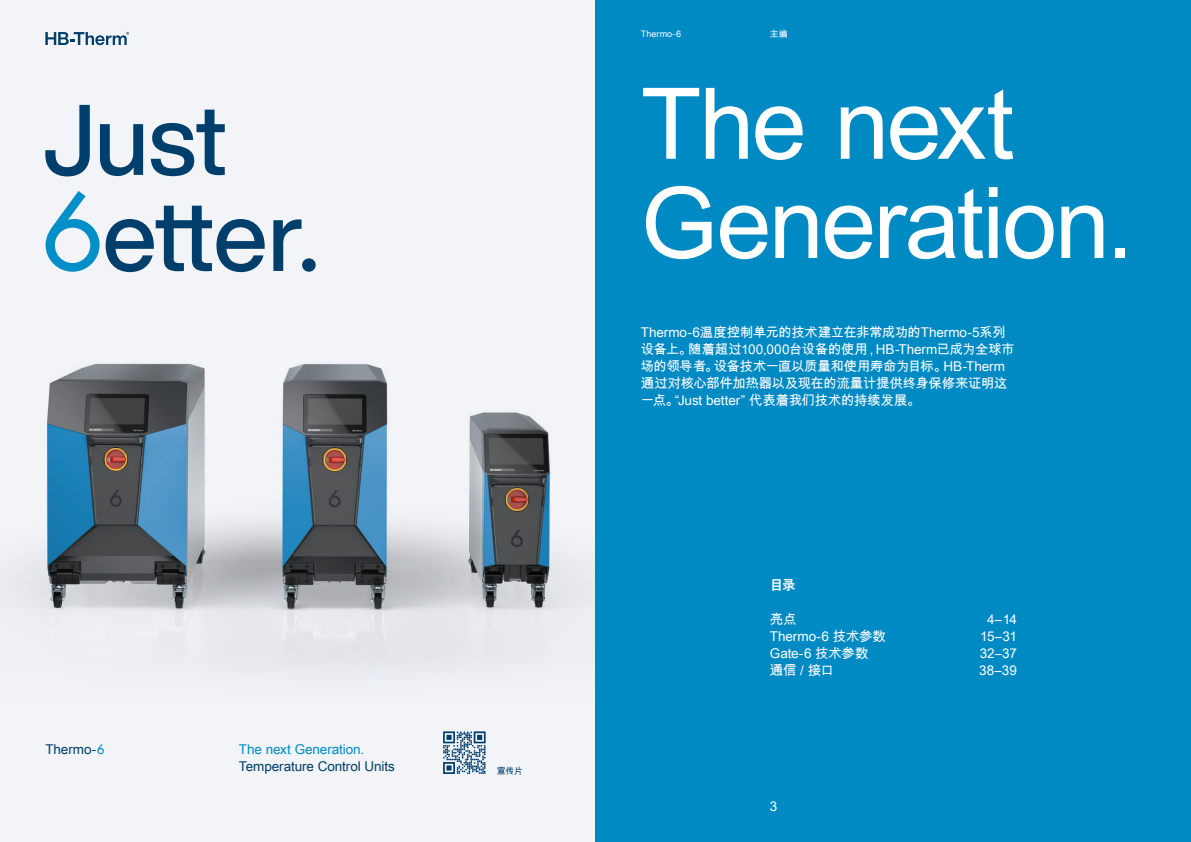
<style>
.page{position:relative;width:1191px;height:842px;background:#fff}
.page>*{position:absolute;margin:0;border:0;box-sizing:border-box;transform-origin:0 0}
.t1{font:99px/99.2px "Arial Unicode MS";letter-spacing:-.025em;color:#fff}
.t2{font:13.5px/17px "Arial Unicode MS";letter-spacing:-.02em;color:#fff}
.t3{font:13.5px "Arial Unicode MS";letter-spacing:-.005em;color:#003e6b}
.t4{font:13.5px "Arial Unicode MS";letter-spacing:-.005em;color:#008ac4}
.t5{font:700 13.5px "Arial Unicode MS";color:#fff}
.t6{font:9px "Arial Unicode MS";letter-spacing:.01em;color:#fff}
.t7{font:9px "Arial Unicode MS";color:#003e6b}
.s1{font-family:"Futura BQ";color:#008ac4}
</style>
<div class="page">
<div style="left:0;top:0;width:595px;height:842px;background:#f2f4f8"></div>
<div style="left:595px;top:0;width:596px;height:842px;background:#008ac4"></div>
<svg style="left:45px;top:32px;width:84px;height:13px"></svg>
<svg style="left:106px;top:206px;width:210px;height:66px"></svg>
<svg style="left:45px;top:105px;width:180px;height:71px"></svg>
<svg style="left:46px;top:191px;width:54px;height:81px"></svg>
<img style="left:11px;top:363px;width:580px;height:308px">
<svg style="left:443px;top:731px;width:42px;height:43px"></svg>
<p class="t3" style="left:45px;top:739px;width:60px">Thermo-<span class="s1">6</span></p>
<p class="t4" style="left:239px;top:739px;width:127px">The next Generation.</p>
<p class="t3" style="left:239px;top:756px;width:158px">Temperature Control Units</p>
<p class="t7" style="left:497px;top:764px;width:28px">宣传片</p>
<p class="t6" style="left:641px;top:27px;width:42px">Thermo-6</p>
<p class="t6" style="left:770px;top:27px;width:20px">主编</p>
<h1 class="t1" style="left:641px;top:72px;width:494px">The next<br>Generation.</h1>
<p class="t2" style="left:641px;top:324px;width:375px">Thermo-6温度控制单元的技术建立在非常成功的Thermo-5系列设备上。随着超过100,000台设备的使用，HB-Therm已成为全球市场的领导者。设备技术一直以质量和使用寿命为目标。HB-Therm通过对核心部件加热器以及现在的流量计提供终身保修来证明这一点。“Just better” 代表着我们技术的持续发展。</p>
<p class="t5" style="left:770px;top:575px;width:27px">目录</p>
<p class="t2" style="left:770px;top:610px;width:28px">亮点</p>
<p class="t2" style="left:987px;top:610px;width:31px">4 – 14</p>
<p class="t2" style="left:770px;top:627px;width:118px">Thermo-6 技术参数</p>
<p class="t2" style="left:980px;top:627px;width:38px">15 – 31</p>
<p class="t2" style="left:770px;top:644px;width:100px">Gate-6 技术参数</p>
<p class="t2" style="left:979px;top:644px;width:39px">32 –37</p>
<p class="t2" style="left:770px;top:661px;width:65px">通信 / 接口</p>
<p class="t2" style="left:979px;top:661px;width:39px">38–39</p>
<p class="t2" style="left:770px;top:797px;width:9px">3</p>
</div>
